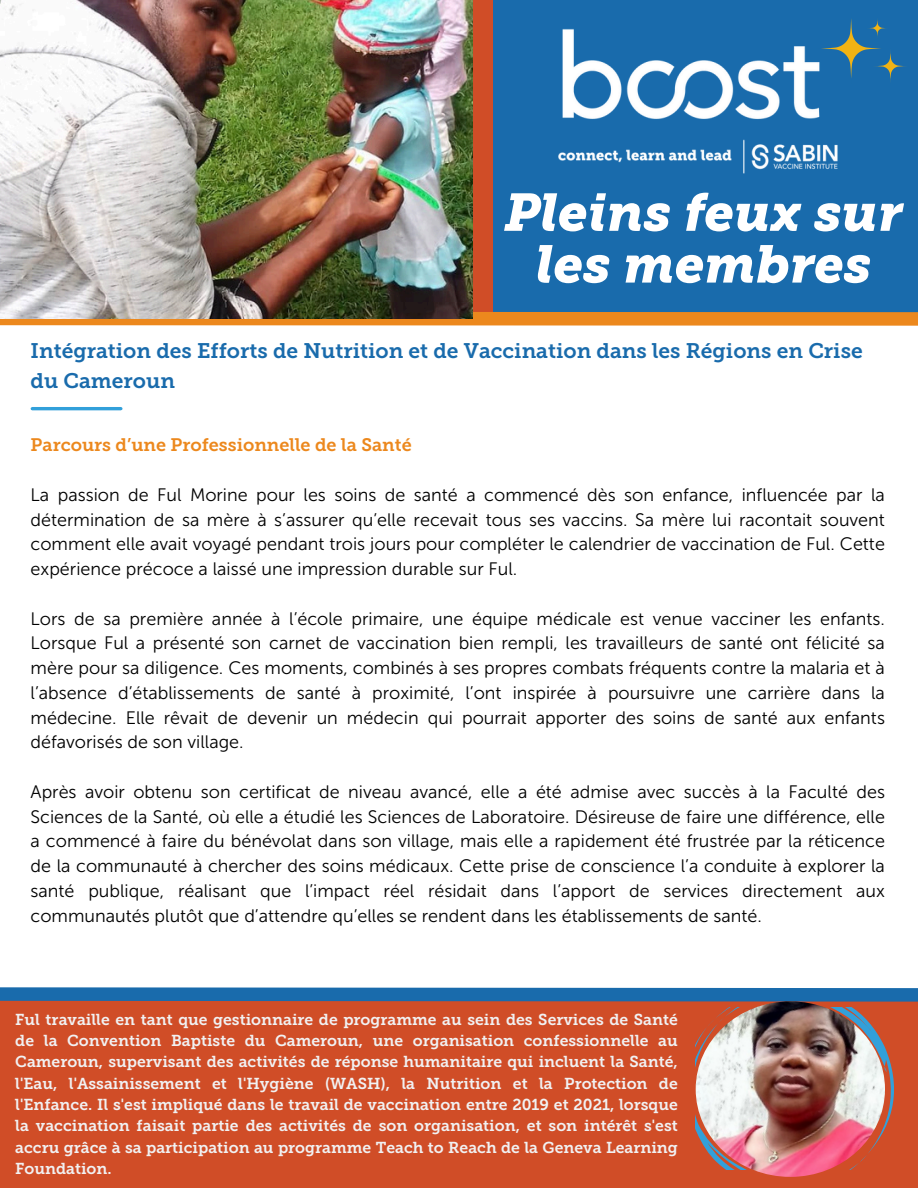
<style>
.page{position:relative;width:918px;height:1188px;background:#fff}
.page>*{position:absolute;margin:0;border:0;box-sizing:border-box;transform-origin:0 0}
.t1{font:italic 52.5px/51.8px "Museo Slab 900";color:#fff;text-align:center}
.t2{font:21px/29.2px "Museo Slab 700";color:#196bac}
.t3{font:18px/24.8px "Museo Sans 300";color:#000;text-align:justify}
.t4{font:18px "Museo Slab 700";color:#ec881d}
.t5{font:15.75px/21.3px "Museo Slab 700";color:#f1f1f2;text-align:justify}
</style>
<div class="page">
<hr style="left:32px;top:407px;width:89px;height:3px;background:#32a0da">
<svg style="left:0;top:0;width:918px;height:326px;background:#3c75a2"></svg>
<div style="left:0;top:1000px;width:918px;height:188px;background:#d04d27"></div>
<svg style="left:0;top:987px;width:918px;height:183px"></svg>
<img style="left:696px;top:1001px;width:189px;height:176px;border-radius:50%">
<img style="left:0;top:0;width:472px;height:318px">
<p class="t1" style="left:504px;top:192px;width:400px">Pleins feux sur les membres</p>
<p class="t2" style="left:31px;top:339px;width:834px">Intégration des Efforts de Nutrition et de Vaccination dans les Régions en Crise du Cameroun</p>
<p class="t4" style="left:31px;top:438px;width:383px">Parcours d’une Professionnelle de la Santé</p>
<h1 class="t3" style="left:31px;top:482px;width:856px">La passion de Ful Morine pour les soins de santé a commencé dès son enfance, influencée par la détermination de sa mère à s’assurer qu’elle recevait tous ses vaccins. Sa mère lui racontait souvent comment elle avait voyagé pendant trois jours pour compléter le calendrier de vaccination de Ful. Cette expérience précoce a laissé une impression durable sur Ful.</h1>
<p class="t3" style="left:31px;top:606px;width:856px">Lors de sa première année à l’école primaire, une équipe médicale est venue vacciner les enfants.<br>Lorsque Ful a présenté son carnet de vaccination bien rempli, les travailleurs de santé ont félicité sa mère pour sa diligence. Ces moments, combinés à ses propres combats fréquents contre la malaria et à l’absence d’établissements de santé à proximité, l’ont inspirée à poursuivre une carrière dans la médecine. Elle rêvait de devenir un médecin qui pourrait apporter des soins de santé aux enfants défavorisés de son village.</p>
<p class="t3" style="left:31px;top:779px;width:856px">Après avoir obtenu son certificat de niveau avancé, elle a été admise avec succès à la Faculté des Sciences de la Santé, où elle a étudié les Sciences de Laboratoire. Désireuse de faire une différence, elle a commencé à faire du bénévolat dans son village, mais elle a rapidement été frustrée par la réticence de la communauté à chercher des soins médicaux. Cette prise de conscience l’a conduite à explorer la santé publique, réalisant que l’impact réel résidait dans l’apport de services directement aux communautés plutôt que d’attendre qu’elles se rendent dans les établissements de santé.</p>
<h2 class="t5" style="left:15px;top:1010px;width:664px">Ful travaille en tant que gestionnaire de programme au sein des Services de Santé de la Convention Baptiste du Cameroun, une organisation confessionnelle au Cameroun, supervisant des activités de réponse humanitaire qui incluent la Santé, l'Eau, l'Assainissement et l'Hygiène (WASH), la Nutrition et la Protection de l'Enfance. Il s'est impliqué dans le travail de vaccination entre 2019 et 2021, lorsque la vaccination faisait partie des activités de son organisation, et son intérêt s'est accru grâce à sa participation au programme Teach to Reach de la Geneva Learning Foundation.</h2>
</div>
